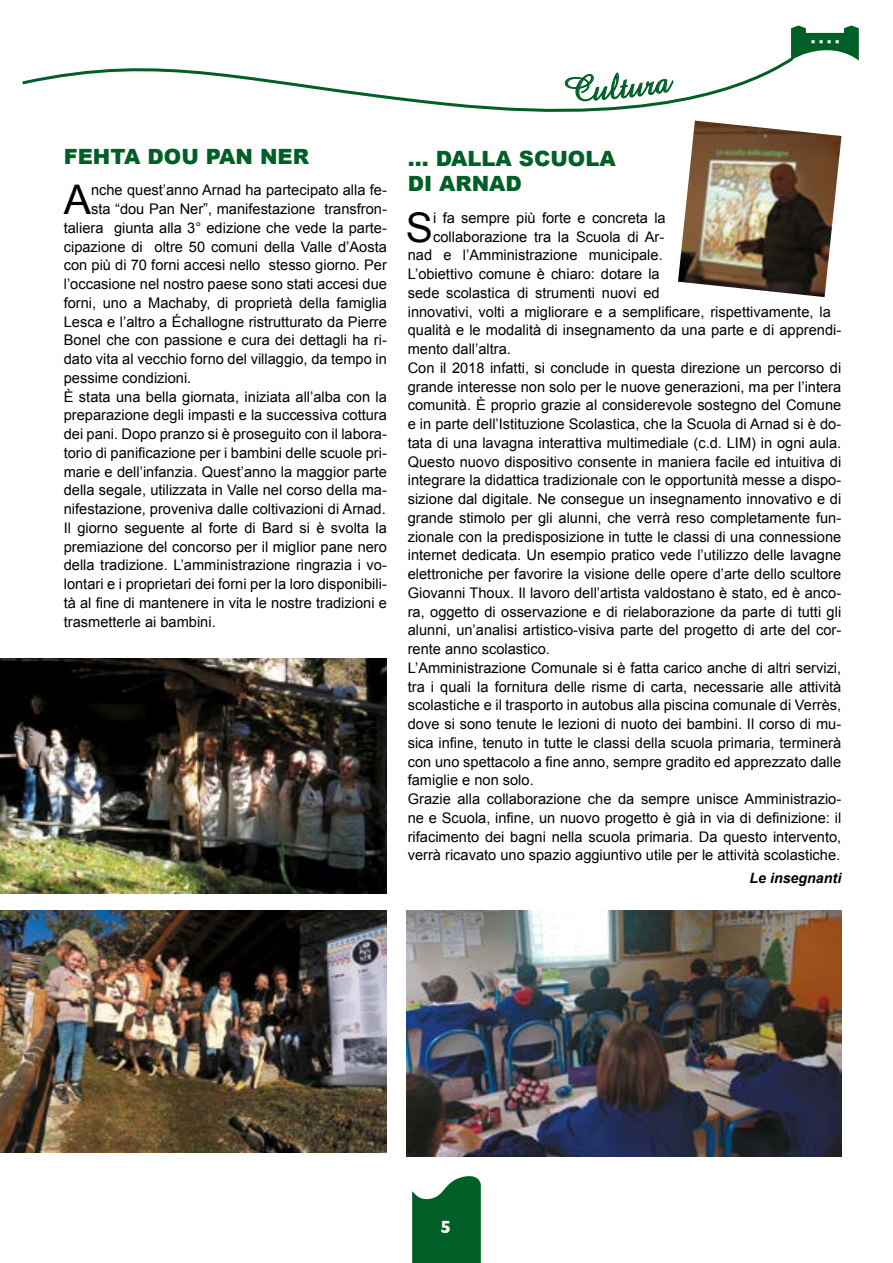
<style>
.page{position:relative;width:893px;height:1263px;background:#fff}
.page>*{position:absolute;margin:0;border:0;box-sizing:border-box;transform-origin:0 0}
.t1{font:40.8px "Arial";color:#000}
.t2{font:900 21px/25.2px "Arial";color:#005f27}
.t3{font:700 18px "Gill Sans";color:#fff}
.t4{font:14.7px "Arial";color:#000}
.t5{font:italic 700 14.25px "Arial";color:#000}
</style>
<div class="page">
<img style="left:407px;top:910px;width:434px;height:247px">
<img style="left:678px;top:129px;width:163px;height:168px">
<img style="left:0;top:658px;width:387px;height:235px">
<img style="left:0;top:910px;width:387px;height:242px">
<svg style="left:412px;top:1176px;width:69px;height:87px;background:#227444"></svg>
<svg style="left:22px;top:58px;width:770px;height:71px"></svg>
<svg style="left:791px;top:26px;width:68px;height:35px"></svg>
<svg style="left:565px;top:58px;width:109px;height:44px"></svg>
<h2 class="t2" style="left:64px;top:143px;width:247px">FEHTA DOU PAN NER</h2>
<h1 class="t1" style="left:64px;top:173px;width:29px">A</h1>
<p class="t4" style="left:91px;top:181px;width:297px">nche quest’anno Arnad ha partecipato alla fe-</p>
<p class="t4" style="left:91px;top:199px;width:297px">sta “dou Pan Ner”, manifestazione transfron-</p>
<p class="t4" style="left:64px;top:218px;width:325px">taliera giunta alla 3° edizione che vede la parte-</p>
<p class="t4" style="left:64px;top:237px;width:325px">cipazione di oltre 50 comuni della Valle d’Aosta</p>
<p class="t4" style="left:64px;top:256px;width:325px">con più di 70 forni accesi nello stesso giorno. Per</p>
<p class="t4" style="left:64px;top:274px;width:325px">l’occasione nel nostro paese sono stati accesi due</p>
<p class="t4" style="left:64px;top:293px;width:325px">forni, uno a Machaby, di proprietà della famiglia</p>
<p class="t4" style="left:64px;top:312px;width:325px">Lesca e l’altro a Échallogne ristrutturato da Pierre</p>
<p class="t4" style="left:64px;top:331px;width:325px">Bonel che con passione e cura dei dettagli ha ri-</p>
<p class="t4" style="left:64px;top:349px;width:325px">dato vita al vecchio forno del villaggio, da tempo in</p>
<p class="t4" style="left:64px;top:368px;width:129px">pessime condizioni.</p>
<p class="t4" style="left:64px;top:387px;width:325px">È stata una bella giornata, iniziata all’alba con la</p>
<p class="t4" style="left:64px;top:406px;width:325px">preparazione degli impasti e la successiva cottura</p>
<p class="t4" style="left:64px;top:424px;width:325px">dei pani. Dopo pranzo si è proseguito con il labora-</p>
<p class="t4" style="left:64px;top:443px;width:325px">torio di panificazione per i bambini delle scuole pri-</p>
<p class="t4" style="left:64px;top:462px;width:325px">marie e dell’infanzia. Quest’anno la maggior parte</p>
<p class="t4" style="left:64px;top:481px;width:325px">della segale, utilizzata in Valle nel corso della ma-</p>
<p class="t4" style="left:64px;top:499px;width:323px">nifestazione, proveniva dalle coltivazioni di Arnad.</p>
<p class="t4" style="left:64px;top:518px;width:325px">Il giorno seguente al forte di Bard si è svolta la</p>
<p class="t4" style="left:64px;top:537px;width:325px">premiazione del concorso per il miglior pane nero</p>
<p class="t4" style="left:64px;top:556px;width:325px">della tradizione. L’amministrazione ringrazia i vo-</p>
<p class="t4" style="left:64px;top:574px;width:325px">lontari e i proprietari dei forni per la loro disponibili-</p>
<p class="t4" style="left:64px;top:593px;width:325px">tà al fine di mantenere in vita le nostre tradizioni e</p>
<p class="t4" style="left:64px;top:612px;width:153px">trasmetterle ai bambini.</p>
<h2 class="t2" style="left:408px;top:145px;width:209px">… DALLA SCUOLA<br>DI ARNAD</h2>
<h1 class="t1" style="left:406px;top:201px;width:29px">S</h1>
<p class="t4" style="left:433px;top:208px;width:234px">i fa sempre più forte e concreta la</p>
<p class="t4" style="left:433px;top:227px;width:233px">collaborazione tra la Scuola di Ar-</p>
<p class="t4" style="left:408px;top:246px;width:256px">nad e l’Amministrazione municipale.</p>
<p class="t4" style="left:408px;top:264px;width:253px">L’obiettivo comune è chiaro: dotare la</p>
<p class="t4" style="left:408px;top:283px;width:253px">sede scolastica di strumenti nuovi ed</p>
<p class="t4" style="left:408px;top:302px;width:424px">innovativi, volti a migliorare e a semplificare, rispettivamente, la</p>
<p class="t4" style="left:408px;top:321px;width:435px">qualità e le modalità di insegnamento da una parte e di apprendi-</p>
<p class="t4" style="left:408px;top:339px;width:105px">mento dall’altra.</p>
<p class="t4" style="left:408px;top:358px;width:435px">Con il 2018 infatti, si conclude in questa direzione un percorso di</p>
<p class="t4" style="left:408px;top:377px;width:435px">grande interesse non solo per le nuove generazioni, ma per l’intera</p>
<p class="t4" style="left:408px;top:396px;width:435px">comunità. È proprio grazie al considerevole sostegno del Comune</p>
<p class="t4" style="left:408px;top:414px;width:435px">e in parte dell’Istituzione Scolastica, che la Scuola di Arnad si è do-</p>
<p class="t4" style="left:408px;top:433px;width:435px">tata di una lavagna interattiva multimediale (c.d. LIM) in ogni aula.</p>
<p class="t4" style="left:408px;top:452px;width:435px">Questo nuovo dispositivo consente in maniera facile ed intuitiva di</p>
<p class="t4" style="left:408px;top:471px;width:435px">integrare la didattica tradizionale con le opportunità messe a dispo-</p>
<p class="t4" style="left:408px;top:489px;width:435px">sizione dal digitale. Ne consegue un insegnamento innovativo e di</p>
<p class="t4" style="left:408px;top:508px;width:435px">grande stimolo per gli alunni, che verrà reso completamente fun-</p>
<p class="t4" style="left:408px;top:527px;width:435px">zionale con la predisposizione in tutte le classi di una connessione</p>
<p class="t4" style="left:408px;top:546px;width:435px">internet dedicata. Un esempio pratico vede l’utilizzo delle lavagne</p>
<p class="t4" style="left:408px;top:564px;width:435px">elettroniche per favorire la visione delle opere d’arte dello scultore</p>
<p class="t4" style="left:408px;top:583px;width:435px">Giovanni Thoux. Il lavoro dell’artista valdostano è stato, ed è anco-</p>
<p class="t4" style="left:408px;top:602px;width:435px">ra, oggetto di osservazione e di rielaborazione da parte di tutti gli</p>
<p class="t4" style="left:408px;top:621px;width:435px">alunni, un’analisi artistico-visiva parte del progetto di arte del cor-</p>
<p class="t4" style="left:408px;top:639px;width:144px">rente anno scolastico.</p>
<p class="t4" style="left:408px;top:658px;width:435px">L’Amministrazione Comunale si è fatta carico anche di altri servizi,</p>
<p class="t4" style="left:408px;top:677px;width:435px">tra i quali la fornitura delle risme di carta, necessarie alle attività</p>
<p class="t4" style="left:408px;top:696px;width:435px">scolastiche e il trasporto in autobus alla piscina comunale di Verrès,</p>
<p class="t4" style="left:408px;top:714px;width:435px">dove si sono tenute le lezioni di nuoto dei bambini. Il corso di mu-</p>
<p class="t4" style="left:408px;top:733px;width:435px">sica infine, tenuto in tutte le classi della scuola primaria, terminerà</p>
<p class="t4" style="left:408px;top:752px;width:435px">con uno spettacolo a fine anno, sempre gradito ed apprezzato dalle</p>
<p class="t4" style="left:408px;top:771px;width:127px">famiglie e non solo.</p>
<p class="t4" style="left:408px;top:789px;width:435px">Grazie alla collaborazione che da sempre unisce Amministrazio-</p>
<p class="t4" style="left:408px;top:808px;width:435px">ne e Scuola, infine, un nuovo progetto è già in via di definizione: il</p>
<p class="t4" style="left:408px;top:827px;width:435px">rifacimento dei bagni nella scuola primaria. Da questo intervento,</p>
<p class="t4" style="left:408px;top:846px;width:434px">verrà ricavato uno spazio aggiuntivo utile per le attività scolastiche.</p>
<p class="t5" style="left:749px;top:869px;width:93px">Le insegnanti</p>
<p class="t3" style="left:441px;top:1216px;width:12px">5</p>
</div>
